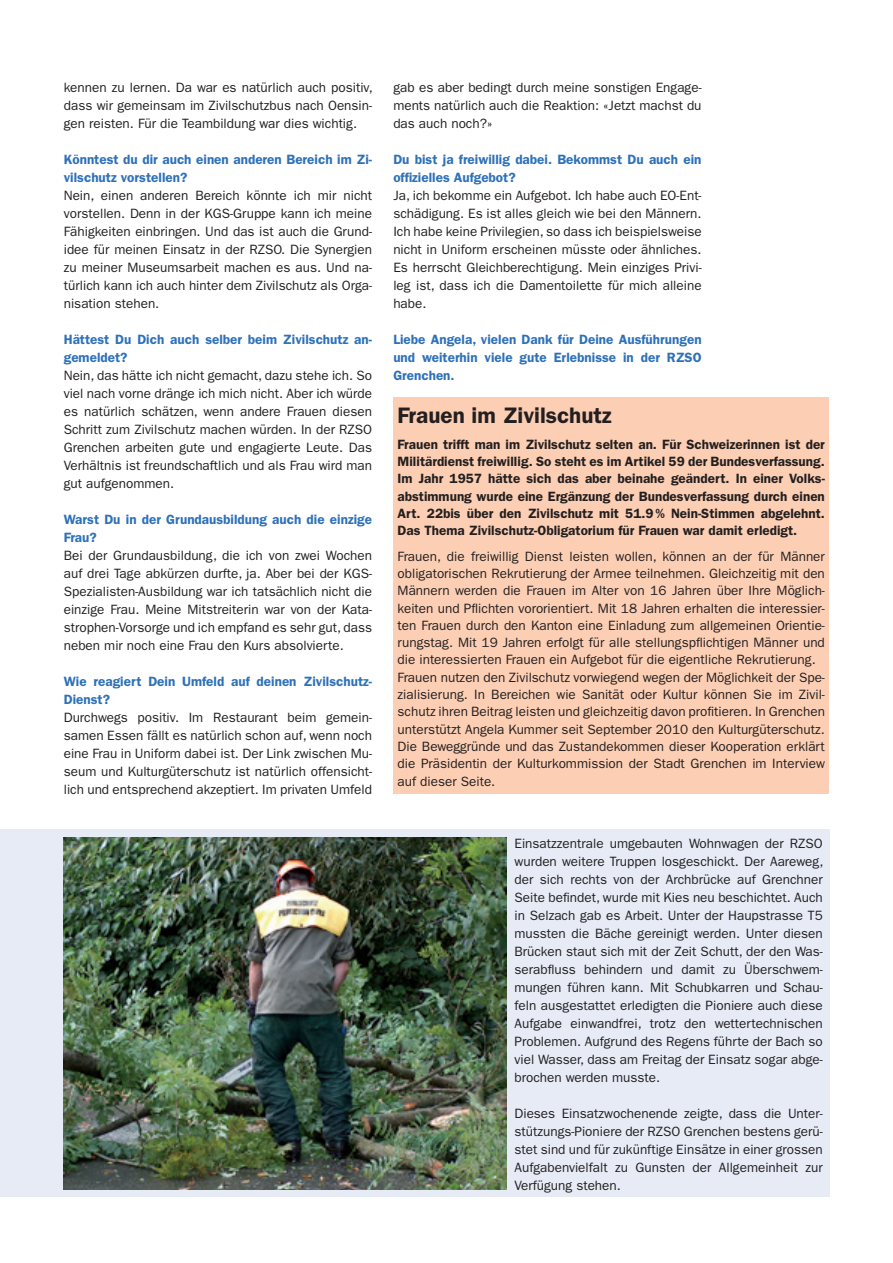
<style>
.page{position:relative;width:893px;height:1263px;background:#fff}
.page>*{position:absolute;margin:0;border:0;box-sizing:border-box;transform-origin:0 0}
.t1{font:600 22.5px "Franklin Gothic LT";color:#231f20}
.t2{font:13.5px/18px "Franklin Gothic LT";color:#231f20;text-align:justify}
.t3{font:600 13.5px/18px "Franklin Gothic LT";color:#2e71b9}
.t4{font:600 13.5px/17.2px "Franklin Gothic LT";color:#231f20;text-align:justify}
</style>
<div class="page">
<div style="left:0;top:830px;width:829px;height:367px;background:#e6ebf6"></div>
<div style="left:393px;top:398px;width:436px;height:396px;background:#fccfb4"></div>
<img style="left:64px;top:837px;width:443px;height:353px">
<p class="t2" style="left:64px;top:78px;width:310px">kennen zu lernen. Da war es natürlich auch positiv, dass wir gemeinsam im Zivilschutzbus nach Oensin&shy;gen reisten. Für die Teambildung war dies wichtig.</p>
<p class="t3" style="left:64px;top:150px;width:310px">Könntest du dir auch einen anderen Bereich im Zi&shy;vilschutz vorstellen?</p>
<p class="t2" style="left:64px;top:186px;width:310px">Nein, einen anderen Bereich könnte ich mir nicht vorstellen. Denn in der KGS-Gruppe kann ich meine Fähigkeiten einbringen. Und das ist auch die Grund&shy;idee für meinen Einsatz in der RZSO. Die Synergien zu meiner Museumsarbeit machen es aus. Und na&shy;türlich kann ich auch hinter dem Zivilschutz als Orga&shy;nisation stehen.</p>
<p class="t3" style="left:64px;top:330px;width:310px">Hättest Du Dich auch selber beim Zivilschutz an&shy;gemeldet?</p>
<p class="t2" style="left:64px;top:366px;width:310px">Nein, das hätte ich nicht gemacht, dazu stehe ich. So viel nach vorne dränge ich mich nicht. Aber ich würde es natürlich schätzen, wenn andere Frauen diesen Schritt zum Zivilschutz machen würden. In der RZSO Grenchen arbeiten gute und engagierte Leute. Das Verhältnis ist freundschaftlich und als Frau wird man gut aufgenommen.</p>
<p class="t3" style="left:64px;top:510px;width:310px">Warst Du in der Grundausbildung auch die einzige<br>Frau?</p>
<p class="t2" style="left:64px;top:546px;width:310px">Bei der Grundausbildung, die ich von zwei Wochen auf drei Tage abkürzen durfte, ja. Aber bei der KGS-Spezialisten-Ausbildung war ich tatsächlich nicht die einzige Frau. Meine Mitstreiterin war von der Kata&shy;strophen-Vorsorge und ich empfand es sehr gut, dass neben mir noch eine Frau den Kurs absolvierte.</p>
<p class="t3" style="left:64px;top:672px;width:310px">Wie reagiert Dein Umfeld auf deinen Zivilschutz-<br>Dienst?</p>
<p class="t2" style="left:64px;top:708px;width:310px">Durchwegs positiv. Im Restaurant beim gemein&shy;samen Essen fällt es natürlich schon auf, wenn noch eine Frau in Uniform dabei ist. Der Link zwischen Mu&shy;seum und Kulturgüterschutz ist natürlich offensicht&shy;lich und entsprechend akzeptiert. Im privaten Umfeld</p>
<p class="t2" style="left:393px;top:78px;width:310px">gab es aber bedingt durch meine sonstigen Engage&shy;ments natürlich auch die Reaktion: «Jetzt machst du das auch noch?»</p>
<p class="t3" style="left:393px;top:150px;width:310px">Du bist ja freiwillig dabei. Bekommst Du auch ein offizielles Aufgebot?</p>
<p class="t2" style="left:393px;top:186px;width:310px">Ja, ich bekomme ein Aufgebot. Ich habe auch EO-Ent&shy;schädigung. Es ist alles gleich wie bei den Männern.<br>Ich habe keine Privilegien, so dass ich beispielsweise nicht in Uniform erscheinen müsste oder ähnliches.<br>Es herrscht Gleichberechtigung. Mein einziges Privi&shy;leg ist, dass ich die Damentoilette für mich alleine habe.</p>
<p class="t3" style="left:393px;top:330px;width:310px;text-align:justify">Liebe Angela, vielen Dank für Deine Ausführungen und weiterhin viele gute Erlebnisse in der RZSO Grenchen.</p>
<h1 class="t1" style="left:398px;top:402px;width:215px">Frauen im Zivilschutz</h1>
<p class="t4" style="left:398px;top:436px;width:429px">Frauen trifft man im Zivilschutz selten an. Für Schweizerinnen ist der Militärdienst freiwillig. So steht es im Artikel 59 der Bundesverfassung.<br>Im Jahr 1957 hätte sich das aber beinahe geändert. In einer Volks&shy;abstimmung wurde eine Ergänzung der Bundesverfassung durch einen Art. 22bis über den Zivilschutz mit 51.9% Nein-Stimmen abgelehnt.<br>Das Thema Zivilschutz-Obligatorium für Frauen war damit erledigt.</p>
<p class="t2" style="left:398px;top:548px;width:429px;line-height:17.2px;text-align:left">Frauen, die freiwillig Dienst leisten wollen, können an der für Männer obligatorischen Rekrutierung der Armee teilnehmen. Gleichzeitig mit den Männern werden die Frauen im Alter von 16 Jahren über Ihre Möglich&shy;keiten und Pflichten vororientiert. Mit 18 Jahren erhalten die interessier&shy;ten Frauen durch den Kanton eine Einladung zum allgemeinen Orientie&shy;rungstag. Mit 19 Jahren erfolgt für alle stellungspflichtigen Männer und die interessierten Frauen ein Aufgebot für die eigentliche Rekrutierung.<br>Frauen nutzen den Zivilschutz vorwiegend wegen der Möglichkeit der Spe&shy;zialisierung. In Bereichen wie Sanität oder Kultur können Sie im Zivil&shy;schutz ihren Beitrag leisten und gleichzeitig davon profitieren. In Grenchen unterstützt Angela Kummer seit September 2010 den Kulturgüterschutz.<br>Die Beweggründe und das Zustandekommen dieser Kooperation erklärt die Präsidentin der Kulturkommission der Stadt Grenchen im Interview auf dieser Seite.</p>
<p class="t2" style="left:514px;top:834px;width:310px">Einsatzzentrale umgebauten Wohnwagen der RZSO wurden weitere Truppen losgeschickt. Der Aareweg, der sich rechts von der Archbrücke auf Grenchner Seite befindet, wurde mit Kies neu beschichtet. Auch in Selzach gab es Arbeit. Unter der Haupstrasse T5 mussten die Bäche gereinigt werden. Unter diesen Brücken staut sich mit der Zeit Schutt, der den Was&shy;serabfluss behindern und damit zu Überschwem&shy;mungen führen kann. Mit Schubkarren und Schau&shy;feln ausgestattet erledigten die Pioniere auch diese Aufgabe einwandfrei, trotz den wettertechnischen Problemen. Aufgrund des Regens führte der Bach so viel Wasser, dass am Freitag der Einsatz sogar abge&shy;brochen werden musste.</p>
<p class="t2" style="left:514px;top:1104px;width:310px">Dieses Einsatzwochenende zeigte, dass die Unter&shy;stützungs-Pioniere der RZSO Grenchen bestens gerü&shy;stet sind und für zukünftige Einsätze in einer grossen Aufgabenvielfalt zu Gunsten der Allgemeinheit zur Verfügung stehen.</p>
</div>
